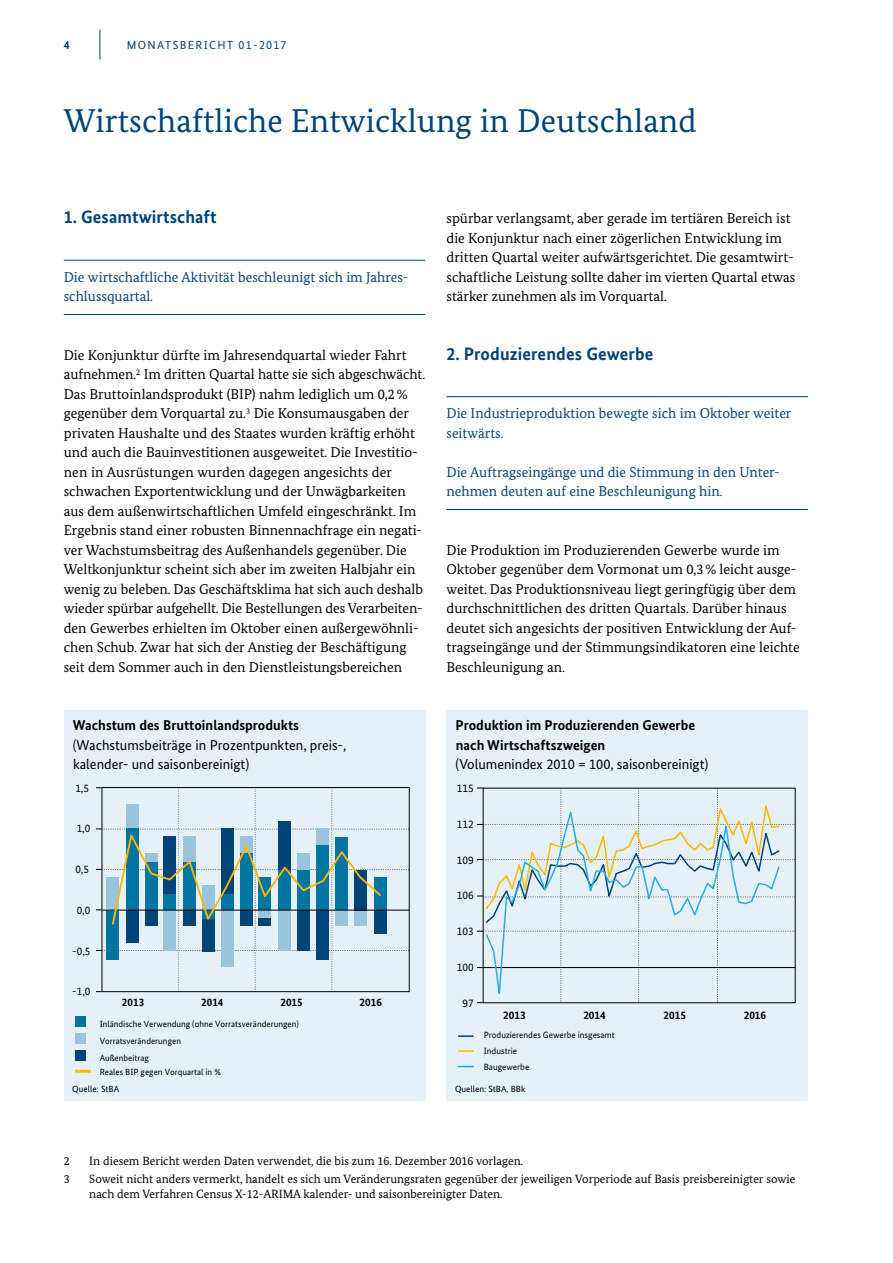
<style>
.page{position:relative;width:893px;height:1263px;background:#fff}
.page>*{position:absolute;margin:0;border:0;box-sizing:border-box;transform-origin:0 0}
.t1{font:33px "Bundes Serif";letter-spacing:.005em;color:#004377}
.t2{font:700 18px "Bundes Sans";letter-spacing:.005em;color:#004377}
.t3{font:14.25px/19.5px "Bundes Serif";color:#000}
.t4{font:14.25px/19.5px "Bundes Serif";color:#004377}
.t5{font:14.25px/19.5px "Bundes Sans";color:#000}
.t6{font:700 14.25px/19.5px "Bundes Sans";color:#000}
.t7{font:12px/15.8px "Bundes Serif";color:#000}
.t8{font:700 12px "Bundes Sans";color:#004275}
.t9{font:11.7px "Bundes Sans";letter-spacing:.11em;color:#004377}
.t10{font:11.25px "Bundes Sans";color:#000}
.t11{font:700 11.25px "Bundes Sans";color:#000}
.t12{font:11.1px "Bundes Sans";color:#000}
.t13{font:700 11.1px "Bundes Sans";color:#000}
.t14{font:9px/17px "Bundes Sans";color:#000}
.s1{font-size:12px}
.s2{font-weight:700}
.s3{font-weight:400}
</style>
<div class="page">
<hr style="left:100px;top:30px;width:1px;height:30px;background:#004377">
<hr style="left:64px;top:260px;width:361px;height:1px;background:#004377">
<hr style="left:64px;top:314px;width:361px;height:1px;background:#004377">
<hr style="left:446px;top:396px;width:362px;height:1px;background:#004377">
<hr style="left:446px;top:509px;width:362px;height:1px;background:#004377">
<div style="left:64px;top:711px;width:361px;height:390px;background:#e5f0f7"></div>
<div style="left:75px;top:1017px;width:11px;height:10px;background:#0075a0"></div>
<div style="left:75px;top:1033px;width:11px;height:11px;background:#99c4db"></div>
<div style="left:75px;top:1050px;width:11px;height:11px;background:#004377"></div>
<hr style="left:75px;top:1070px;width:16px;height:3px;background:#fbba00">
<svg style="left:96px;top:787px;width:313px;height:205px"></svg>
<div style="left:446px;top:711px;width:362px;height:390px;background:#e5f0f7"></div>
<svg style="left:458px;top:1035px;width:16px;height:2px"></svg>
<svg style="left:458px;top:1050px;width:16px;height:2px"></svg>
<svg style="left:458px;top:1066px;width:16px;height:1px"></svg>
<svg style="left:477px;top:787px;width:318px;height:216px"></svg>
<svg style="left:484px;top:806px;width:297px;height:198px"></svg>
<p class="t8" style="left:64px;top:37px;width:7px">4</p>
<p class="t9" style="left:127px;top:38px;width:161px">MONATSBERICHT <span class="s1">01-2017</span></p>
<h2 class="t1" style="left:64px;top:100px;width:634px">Wirtschaftliche Entwicklung in Deutschland</h2>
<h3 class="t2" style="left:64px;top:206px;width:154px">1. Gesamtwirtschaft</h3>
<p class="t4" style="left:64px;top:267px;width:346px">Die wirtschaftliche Aktivität beschleunigt sich im Jahres&shy;schlussquartal.</p>
<p class="t3" style="left:64px;top:345px;width:363px">Die Konjunktur dürfte im Jahresendquartal wieder Fahrt aufnehmen.<sup>2</sup> Im dritten Quartal hatte sie sich abgeschwächt.<br>Das Bruttoinlandsprodukt (BIP) nahm lediglich um 0,2% gegenüber dem Vorquartal zu.<sup>3</sup> Die Konsumausgaben der privaten Haushalte und des Staates wurden kräftig erhöht und auch die Bauinvestitionen ausgeweitet. Die Investitio&shy;nen in Ausrüstungen wurden dagegen angesichts der schwachen Exportentwicklung und der Unwägbarkeiten aus dem außenwirtschaftlichen Umfeld eingeschränkt. Im Ergebnis stand einer robusten Binnennachfrage ein negati&shy;ver Wachstumsbeitrag des Außenhandels gegenüber. Die Weltkonjunktur scheint sich aber im zweiten Halbjahr ein wenig zu beleben. Das Geschäftsklima hat sich auch deshalb wieder spürbar aufgehellt. Die Bestellungen des Verarbeiten&shy;den Gewerbes erhielten im Oktober einen außergewöhnli&shy;chen Schub. Zwar hat sich der Anstieg der Beschäftigung seit dem Sommer auch in den Dienstleistungsbereichen</p>
<p class="t5" style="left:73px;top:716px;width:275px"><span class="s2">Wachstum des Bruttoinlandsprodukts </span>(Wachstumsbeiträge in Prozentpunkten, preis-, kalender- und saisonbereinigt)</p>
<p class="t12" style="left:75px;top:781px;width:15px">1,5</p>
<p class="t12" style="left:77px;top:822px;width:15px">1,0</p>
<p class="t12" style="left:75px;top:863px;width:15px">0,5</p>
<p class="t12" style="left:77px;top:903px;width:15px">0,0</p>
<p class="t12" style="left:72px;top:944px;width:20px">-0,5</p>
<p class="t12" style="left:72px;top:985px;width:20px">-1,0</p>
<p class="t13" style="left:122px;top:995px;width:24px">2013</p>
<p class="t13" style="left:201px;top:995px;width:24px">2014</p>
<p class="t13" style="left:280px;top:995px;width:24px">2015</p>
<p class="t13" style="left:360px;top:995px;width:24px">2016</p>
<p class="t14" style="left:100px;top:1015px;width:201px">Inländische Verwendung (ohne Vorratsveränderungen)<br>Vorratsveränderungen<br>Außenbeitrag</p>
<p class="t14" style="left:100px;top:1063px;width:123px">Reales BIP gegen Vorquartal in %</p>
<p class="t14" style="left:72px;top:1080px;width:48px">Quelle: StBA</p>
<p class="t3" style="left:446px;top:209px;width:350px">spürbar verlangsamt, aber gerade im tertiären Bereich ist die Konjunktur nach einer zögerlichen Entwicklung im dritten Quartal weiter aufwärtsgerichtet. Die gesamtwirt&shy;schaftliche Leistung sollte daher im vierten Quartal etwas stärker zunehmen als im Vorquartal.</p>
<h3 class="t2" style="left:446px;top:343px;width:208px">2. Produzierendes Gewerbe</h3>
<p class="t4" style="left:446px;top:404px;width:346px">Die Industrieproduktion bewegte sich im Oktober weiter seitwärts.</p>
<p class="t4" style="left:446px;top:462px;width:333px">Die Auftragseingänge und die Stimmung in den Unter&shy;nehmen deuten auf eine Beschleunigung hin.</p>
<p class="t3" style="left:446px;top:540px;width:355px">Die Produktion im Produzierenden Gewerbe wurde im Oktober gegenüber dem Vormonat um 0,3% leicht ausge&shy;weitet. Das Produktionsniveau liegt geringfügig über dem durchschnittlichen des dritten Quartals. Darüber hinaus deutet sich angesichts der positiven Entwicklung der Auf&shy;tragseingänge und der Stimmungsindikatoren eine leichte Beschleunigung an.</p>
<p class="t6" style="left:455px;top:716px;width:254px">Produktion im Produzierenden Gewerbe nach Wirtschaftszweigen<br><span class="s3">(Volumenindex 2010 = 100, saisonbereinigt)</span></p>
<p class="t10" style="left:457px;top:781px;width:18px">115</p>
<p class="t10" style="left:457px;top:817px;width:18px">112</p>
<p class="t10" style="left:457px;top:853px;width:18px">109</p>
<p class="t10" style="left:457px;top:889px;width:18px">106</p>
<p class="t10" style="left:457px;top:924px;width:18px">103</p>
<p class="t10" style="left:457px;top:960px;width:18px">100</p>
<p class="t10" style="left:463px;top:996px;width:13px">97</p>
<p class="t11" style="left:503px;top:1008px;width:24px">2013</p>
<p class="t11" style="left:583px;top:1008px;width:24px">2014</p>
<p class="t11" style="left:663px;top:1008px;width:24px">2015</p>
<p class="t11" style="left:744px;top:1008px;width:24px">2016</p>
<p class="t14" style="left:484px;top:1027px;width:133px;line-height:15.8px">Produzierendes Gewerbe insgesamt<br>Industrie<br>Baugewerbe</p>
<p class="t14" style="left:455px;top:1080px;width:72px">Quellen: StBA, BBk</p>
<p class="t7" style="left:64px;top:1153px;width:7px">2</p>
<p class="t7" style="left:89px;top:1153px;width:435px">In diesem Bericht werden Daten verwendet, die bis zum 16. Dezember 2016 vorlagen.</p>
<p class="t7" style="left:64px;top:1170px;width:7px">3</p>
<p class="t7" style="left:89px;top:1170px;width:708px">Soweit nicht anders vermerkt, handelt es sich um Veränderungsraten gegenüber der jeweiligen Vorperiode auf Basis preisbereinigter sowie nach dem Verfahren Census X-12-ARIMA kalender- und saisonbereinigter Daten.</p>
</div>
